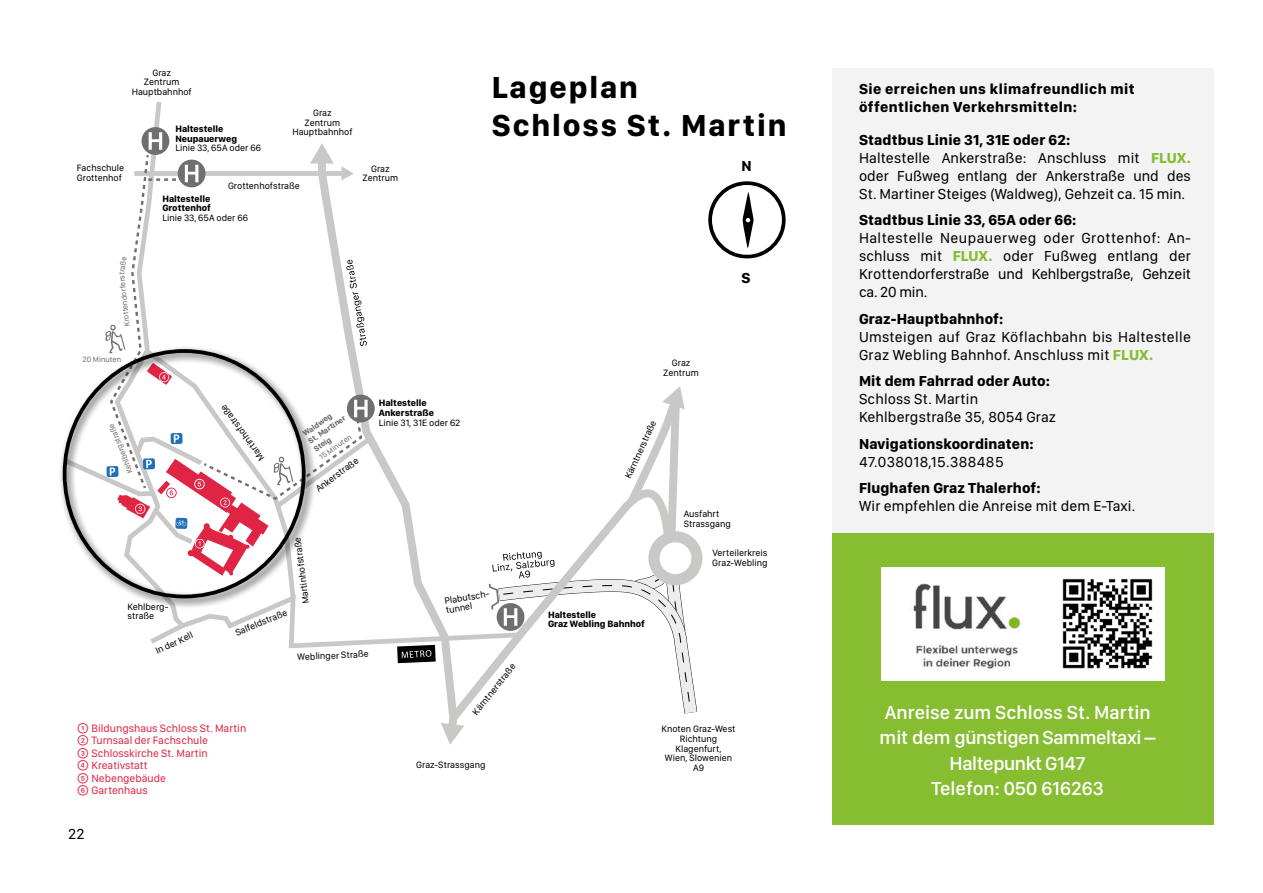
<style>
.page{position:relative;width:1263px;height:893px;background:#fff}
.page>*{position:absolute;margin:0;border:0;box-sizing:border-box;transform-origin:0 0}
.t1{font:700 31.5px/37.5px "SF Compact Display";letter-spacing:.06em;color:#000}
.t2{font:500 19.5px/25.5px "SF Compact Display";color:#fff;text-align:center}
.t3{font:15px/18px "SF Compact Display";letter-spacing:.01em;color:#000}
.t4{font:700 15px "SF Compact Display";letter-spacing:.01em;color:#000}
.t5{font:700 15px/18px "SF Compact Display";letter-spacing:.03em;color:#000}
.t6{font:15px "SF Compact Display";letter-spacing:.03em;color:#000}
.t7{font:11.1px/12.5px "SF Compact Display";color:#df2444}
.t8{font:9.6px/9.6px "SF Compact Display";color:#000;text-align:center}
.t9{font:700 9.6px/9.6px "SF Compact Display";color:#000}
.t10{font:7.95px "SF Compact Display";color:#706f6f}
.t11{font:700 7.95px/9.6px "SF Compact Display";color:#706f6f}
.s1{font-weight:700}
.s2{font-weight:700;color:#86bd31}
</style>
<div class="page">
<svg style="left:145px;top:102px;width:252px;height:547px"></svg>
<svg style="left:145px;top:619px;width:44px;height:29px"></svg>
<div style="left:142px;top:127px;width:27px;height:28px;background:#706f6f;border-radius:50%"></div>
<svg style="left:397px;top:386px;width:306px;height:359px"></svg>
<svg style="left:105px;top:132px;width:272px;height:471px"></svg>
<svg style="left:708px;top:181px;width:78px;height:78px"></svg>
<div style="left:832px;top:68px;width:382px;height:480px;background:#f3f3f3"></div>
<div style="left:832px;top:534px;width:382px;height:291px;background:#86bd31"></div>
<img style="left:881px;top:567px;width:170px;height:113px">
<div style="left:1051px;top:567px;width:113px;height:113px;background:#fff"></div>
<img style="left:1062px;top:578px;width:91px;height:91px">
<div style="left:58px;top:345px;width:259px;height:264px;background:#000;opacity:.75"></div>
<p class="t8" style="left:77px;top:163px;width:49px;text-align:left">Fachschule<br>Grottenhof</p>
<p class="t8" style="left:132px;top:68px;width:62px">Graz<br>Zentrum<br>Hauptbahnhof</p>
<p class="t9" style="left:175px;top:124px;width:63px">Haltestelle<br>Neupauerweg</p>
<p class="t8" style="left:175px;top:143px;width:87px">Linie 33, 65A oder 66</p>
<p class="t8" style="left:292px;top:108px;width:62px">Graz<br>Zentrum<br>Hauptbahnhof</p>
<p class="t8" style="left:228px;top:181px;width:73px">Grottenhofstraße</p>
<p class="t9" style="left:162px;top:194px;width:50px">Haltestelle<br>Grottenhof</p>
<p class="t8" style="left:162px;top:213px;width:87px">Linie 33, 65A oder 66</p>
<p class="t8" style="left:362px;top:164px;width:37px">Graz<br>Zentrum</p>
<p class="t10" style="left:117px;top:274px;width:20px;rotate:-82deg">traße</p>
<p class="t10" style="left:122px;top:327px;width:53px;rotate:-96deg">Krottendorfers</p>
<p class="t10" style="left:83px;top:354px;width:40px">20 Minuten</p>
<p class="t8" style="left:258px;top:463px;width:69px;rotate:-126deg">M artinhofstraße</p>
<p class="t10" style="left:126px;top:475px;width:55px;rotate:-112deg">Kehlbergstraße</p>
<p class="t11" style="left:301px;top:430px;width:45px;rotate:-35deg">Waldweg<br>St. Martiner<br>Steig</p>
<p class="t10" style="left:317px;top:454px;width:39px;rotate:-35deg">15 M inuten</p>
<p class="t8" style="left:314px;top:486px;width:52px;rotate:-37deg">Ankerstraße</p>
<p class="t9" style="left:379px;top:398px;width:57px">Haltestelle<br>Ankerstraße</p>
<p class="t8" style="left:379px;top:417px;width:83px">Linie 31, 31E oder 62</p>
<h1 class="t1" style="left:492px;top:69px;width:296px">Lageplan<br>Schloss St. Martin</h1>
<p class="t4" style="left:741px;top:157px;width:12px">N</p>
<p class="t8" style="left:663px;top:358px;width:37px">Graz<br>Zentrum</p>
<p class="t8" style="left:623px;top:476px;width:64px;rotate:-65deg">Kärntnerstraße</p>
<p class="t4" style="left:741px;top:269px;width:11px">S</p>
<p class="t8" style="left:128px;top:602px;width:42px;text-align:left">Kehlberg&shy;straße</p>
<p class="t8" style="left:154px;top:647px;width:42px;rotate:-25deg">In der Kell</p>
<p class="t8" style="left:301px;top:604px;width:69px;rotate:-97deg">M artinhofstraße</p>
<p class="t8" style="left:234px;top:629px;width:57px;rotate:-23deg">Salfeldstraße</p>
<p class="t8" style="left:297px;top:652px;width:73px;rotate:-3deg">Weblinger Straße</p>
<p class="t7" style="left:92px;top:722px;width:156px">Bildungshaus Schloss St. Martin<br>Turnsaal der Fachschule<br>Schlosskirche St. Martin<br>Kreativstatt<br>Nebengebäude<br>Gartenhaus</p>
<p class="t3" style="left:68px;top:825px;width:18px">22</p>
<p class="t8" style="left:444px;top:596px;width:48px;text-align:left;rotate:-9deg">Plabutsch&shy;tunnel</p>
<p class="t8" style="left:470px;top:710px;width:64px;rotate:-51deg">Kärntnerstraße</p>
<p class="t8" style="left:416px;top:760px;width:71px">Graz-Strassgang</p>
<p class="t9" style="left:548px;top:610px;width:98px">Haltestelle<br>Graz Webling Bahnhof</p>
<p class="t8" style="left:684px;top:509px;width:49px;text-align:left">Ausfahrt<br>Strassgang</p>
<p class="t8" style="left:712px;top:548px;width:57px;text-align:left">Verteilerkreis<br>Graz-Webling</p>
<p class="t8" style="left:661px;top:724px;width:75px">Knoten Graz-West<br>Richtung<br>Klagenfurt,<br>Wien, Slowenien<br>A9</p>
<p class="t5" style="left:859px;top:80px;width:277px">Sie erreichen uns klimafreundlich mit öffentlichen Verkehrsmitteln:</p>
<p class="t3" style="left:859px;top:131px;width:333px"><span class="s1">Stadtbus Linie 31, 31E oder 62:<br></span>Haltestelle Ankerstraße: Anschluss mit <span class="s2">FLUX. </span>oder Fußweg entlang der Ankerstraße und des St. Martiner Steiges (Waldweg), Gehzeit ca. 15 min.</p>
<p class="t4" style="left:859px;top:211px;width:219px">Stadtbus Linie 33, 65A oder 66:</p>
<p class="t3" style="left:859px;top:229px;width:333px;text-align:justify">Haltestelle Neupauerweg oder Grottenhof: An&shy;schluss mit <span class="s2">FLUX.</span> oder Fußweg entlang der Krottendorferstraße und Kehlbergstraße, Gehzeit ca. 20 min.</p>
<p class="t4" style="left:859px;top:310px;width:146px">Graz-Hauptbahnhof:</p>
<p class="t3" style="left:859px;top:328px;width:333px">Umsteigen auf Graz Köflachbahn bis Haltestelle<br>Graz Webling Bahnhof. Anschluss mit <span class="s2">FLUX.</span></p>
<p class="t4" style="left:859px;top:372px;width:193px">Mit dem Fahrrad oder Auto:</p>
<p class="t3" style="left:859px;top:390px;width:199px">Schloss St. Martin<br>Kehlbergstraße 35, 8054 Graz</p>
<p class="t4" style="left:859px;top:435px;width:176px">Navigationskoordinaten:</p>
<p class="t6" style="left:859px;top:453px;width:146px">47.038018,15.388485</p>
<p class="t4" style="left:859px;top:479px;width:183px">Flughafen Graz Thalerhof:</p>
<p class="t3" style="left:859px;top:497px;width:278px">Wir empfehlen die Anreise mit dem E-Taxi.</p>
<h2 class="t2" style="left:879px;top:699px;width:278px">Anreise zum Schloss St. Martin mit dem günstigen Sammeltaxi –<br>Haltepunkt G147<br>Telefon: 050 616263</h2>
</div>
